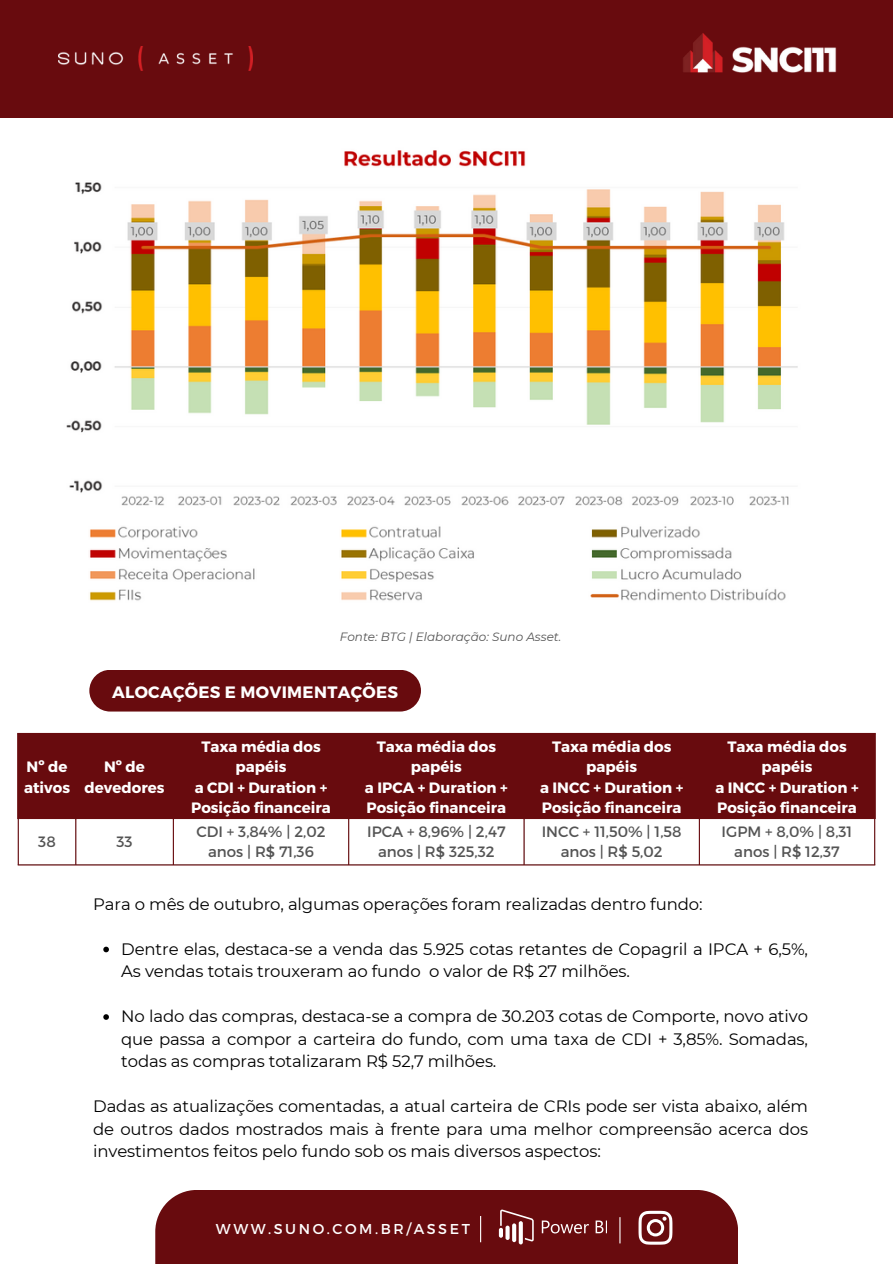
<style>
.page{position:relative;width:893px;height:1264px;background:#fff}
.page>*{position:absolute;margin:0;border:0;box-sizing:border-box;transform-origin:0 0}
.t1{font:16.5px/22.5px "Montserrat";letter-spacing:-.005em;color:#000;text-align:justify}
.t2{font:700 16.5px "Montserrat";letter-spacing:.02em;color:#fff}
.t3{font:700 15px/20.2px "Montserrat";color:#fff}
.t4{font:15px/20.2px "Montserrat";color:#545454;text-align:center}
.t5{font:14.25px "Montserrat";letter-spacing:.18em;color:#fff}
.t6{font:italic 12px "Montserrat";color:#545454}
</style>
<div class="page">
<div style="left:89px;top:669px;width:332px;height:42px;background:#680b0e;border-radius:21px"></div>
<div style="left:0;top:0;width:892px;height:118px;background:#680b0e"></div>
<img style="left:58px;top:47px;width:195px;height:23px">
<img style="left:683px;top:33px;width:154px;height:40px">
<div style="left:155px;top:1189px;width:583px;height:74px;background:#680b0e"></div>
<svg style="left:480px;top:1216px;width:1px;height:26px"></svg>
<svg style="left:619px;top:1217px;width:1px;height:26px"></svg>
<svg style="left:638px;top:1210px;width:34px;height:34px"></svg>
<div style="left:19px;top:735px;width:854px;height:83px;background:#680b0e"></div>
<hr style="left:18px;top:819px;width:1px;height:45px;background:#680b0e">
<hr style="left:75px;top:819px;width:1px;height:45px;background:#680b0e">
<hr style="left:173px;top:819px;width:1px;height:45px;background:#680b0e">
<hr style="left:348px;top:819px;width:1px;height:45px;background:#680b0e">
<hr style="left:523px;top:819px;width:1px;height:45px;background:#680b0e">
<hr style="left:698px;top:819px;width:2px;height:45px;background:#680b0e">
<hr style="left:874px;top:819px;width:1px;height:45px;background:#680b0e">
<hr style="left:19px;top:818px;width:854px;height:1px;background:#680b0e">
<hr style="left:18px;top:864px;width:857px;height:1px;background:#680b0e">
<hr style="left:17px;top:735px;width:2px;height:84px;background:#680b0e">
<hr style="left:75px;top:735px;width:2px;height:84px;background:#680b0e">
<hr style="left:172px;top:735px;width:2px;height:84px;background:#680b0e">
<hr style="left:347px;top:735px;width:3px;height:84px;background:#680b0e">
<hr style="left:523px;top:735px;width:2px;height:84px;background:#680b0e">
<hr style="left:698px;top:735px;width:2px;height:84px;background:#680b0e">
<hr style="left:873px;top:735px;width:2px;height:84px;background:#680b0e">
<hr style="left:17px;top:733px;width:858px;height:2px;background:#680b0e">
<svg style="left:499px;top:1209px;width:34px;height:35px"></svg>
<svg style="left:541px;top:1220px;width:66px;height:13px"></svg>
<img style="left:66px;top:150px;width:732px;height:451px">
<svg style="left:103px;top:946px;width:6px;height:6px"></svg>
<svg style="left:103px;top:1014px;width:6px;height:5px"></svg>
<p class="t6" style="left:340px;top:629px;width:223px">Fonte: BTG | Elaboração: Suno Asset.</p>
<p class="t2" style="left:112px;top:681px;width:287px">ALOCAÇÕES E MOVIMENTAÇÕES</p>
<p class="t3" style="left:24px;top:756px;width:47px">Nº de ativos</p>
<p class="t3" style="left:85px;top:756px;width:81px;text-align:center">Nº de devedores</p>
<p class="t3" style="left:201px;top:735px;width:121px;text-align:center">Taxa média dos papéis</p>
<p class="t3" style="left:191px;top:776px;width:141px">a CDI + Duration +<br>Posição financeira</p>
<p class="t3" style="left:376px;top:735px;width:121px;text-align:center">Taxa média dos papéis</p>
<p class="t3" style="left:365px;top:776px;width:144px">a IPCA + Duration +<br>Posição financeira</p>
<p class="t3" style="left:552px;top:735px;width:121px;text-align:center">Taxa média dos papéis</p>
<p class="t3" style="left:540px;top:776px;width:145px">a INCC + Duration +<br>Posição financeira</p>
<p class="t3" style="left:727px;top:735px;width:121px;text-align:center">Taxa média dos papéis</p>
<p class="t3" style="left:715px;top:776px;width:145px">a INCC + Duration +<br>Posição financeira</p>
<p class="t4" style="left:38px;top:831px;width:19px">38</p>
<p class="t4" style="left:116px;top:831px;width:18px">33</p>
<p class="t4" style="left:196px;top:820px;width:131px">CDI + 3,84% | 2,02</p>
<p class="t4" style="left:208px;top:841px;width:107px">anos | R$ 71,36</p>
<p class="t4" style="left:367px;top:820px;width:140px">IPCA + 8,96% | 2,47 anos | R$ 325,32</p>
<p class="t4" style="left:541px;top:820px;width:141px">INCC + 11,50% | 1,58 anos | R$ 5,02</p>
<p class="t4" style="left:721px;top:820px;width:132px">IGPM + 8,0% | 8,31</p>
<p class="t4" style="left:734px;top:841px;width:107px">anos | R$ 12,37</p>
<p class="t1" style="left:93px;top:892px;width:611px">Para o mês de outubro, algumas operações foram realizadas dentro fundo:</p>
<p class="t1" style="left:121px;top:937px;width:688px">Dentre elas, destaca-se a venda das 5.925 cotas retantes de Copagril a IPCA + 6,5%,<br>As vendas totais trouxeram ao fundo o valor de R$ 27 milhões.</p>
<p class="t1" style="left:121px;top:1004px;width:688px">No lado das compras, destaca-se a compra de 30.203 cotas de Comporte, novo ativo que passa a compor a carteira do fundo, com uma taxa de CDI + 3,85%. Somadas, todas as compras totalizaram R$ 52,7 milhões.</p>
<p class="t1" style="left:93px;top:1094px;width:716px">Dadas as atualizações comentadas, a atual carteira de CRIs pode ser vista abaixo, além de outros dados mostrados mais à frente para uma melhor compreensão acerca dos investimentos feitos pelo fundo sob os mais diversos aspectos:</p>
<p class="t5" style="left:216px;top:1219px;width:255px">WWW.SUNO.COM.BR/ASSET</p>
</div>
